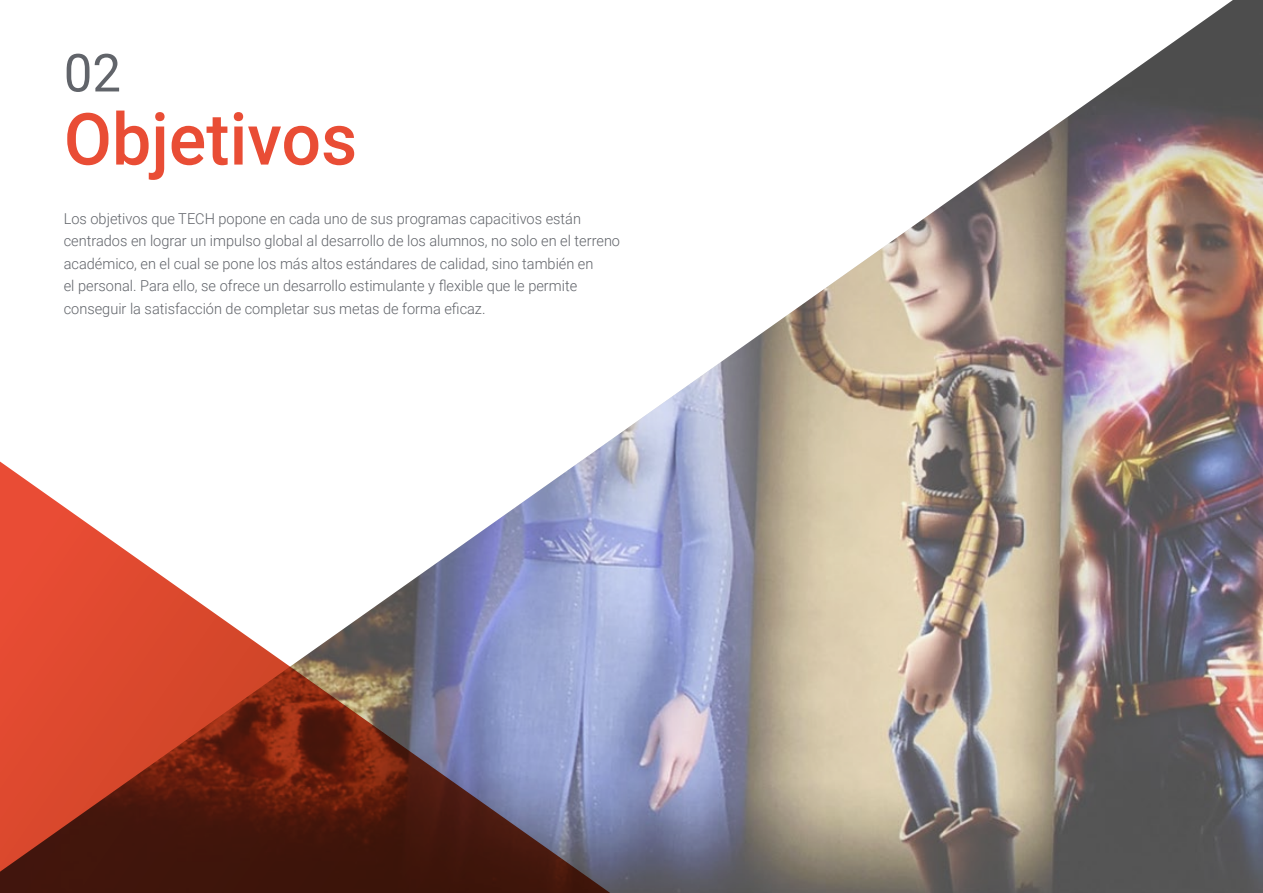
<style>
.page{position:relative;width:1263px;height:893px;background:#fff}
.page>*{position:absolute;margin:0;border:0;box-sizing:border-box;transform-origin:0 0}
.t1{font:500 72px "Roboto";color:#e94d35}
.t2{font:52.5px "Roboto";color:#61646a}
.t3{font:300 15px/22.5px "Roboto";color:#61646a}
</style>
<div class="page">
<img style="left:602px;top:0;width:661px;height:893px">
<svg style="left:0;top:446px;width:640px;height:447px"></svg>
<h2 class="t2" style="left:64px;top:36px;width:59px">02</h2>
<h1 class="t1" style="left:64px;top:89px;width:295px">Objetivos</h1>
<p class="t3" style="left:64px;top:207px;width:558px">Los objetivos que TECH popone en cada uno de sus programas capacitivos están centrados en lograr un impulso global al desarrollo de los alumnos, no solo en el terreno académico, en el cual se pone los más altos estándares de calidad, sino también en<br>el personal. Para ello, se ofrece un desarrollo estimulante y flexible que le permite conseguir la satisfacción de completar sus metas de forma eficaz.</p>
</div>
